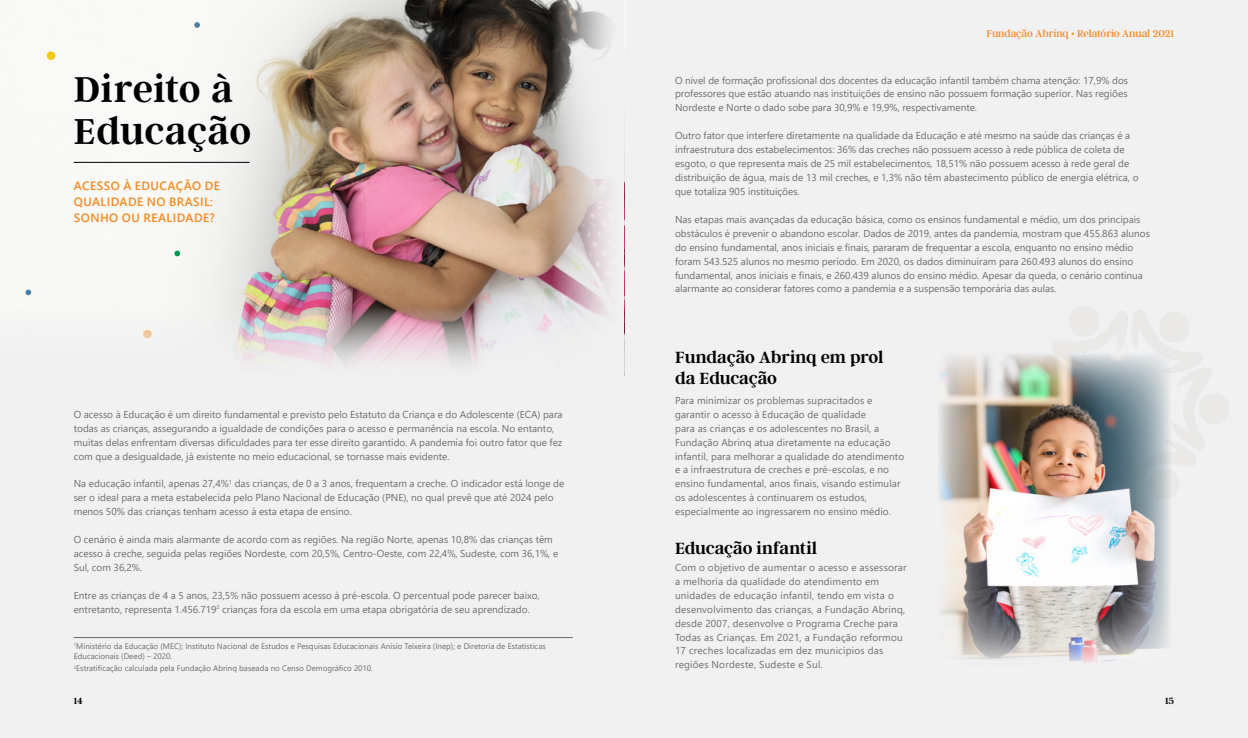
<style>
.page{position:relative;width:1248px;height:738px;background:#fff}
.page>*{position:absolute;margin:0;border:0;box-sizing:border-box;transform-origin:0 0}
.t1{font:600 40px/42px "Argent CF";letter-spacing:.01em;color:#000}
.t2{font:600 18px/21.6px "Argent CF";letter-spacing:-.01em;color:#000}
.t3{font:600 12px/16px "Segoe UI";letter-spacing:.035em;color:#f6891f}
.t4{font:11px "Argent CF";color:#f6891f}
.t5{font:10px/13.9px "Segoe UI";color:#6d6e71}
.t6{font:10px/13.9px "Segoe UI";letter-spacing:.02em;color:#6d6e71}
.t7{font:600 10px "Argent CF";color:#000}
.t8{font:8px/9.6px "Segoe UI";color:#6d6e71}
</style>
<div class="page">
<div style="left:0;top:0;width:624px;height:737px;background:#f1f1f2"></div>
<div style="left:624px;top:0;width:623px;height:737px;background:#f1f1f2"></div>
<img style="left:25px;top:0;width:526px;height:306px">
<hr style="left:74px;top:636px;width:499px;height:1px;background:#6d6e71">
<hr style="left:74px;top:162px;width:175px;height:1px;background:#000">
<img style="left:938px;top:349px;width:236px;height:314px">
<div style="left:47px;top:51px;width:8px;height:9px;background:#f4c912;border-radius:50%"></div>
<svg style="left:26px;top:289px;width:5px;height:6px"></svg>
<svg style="left:194px;top:22px;width:6px;height:6px"></svg>
<svg style="left:174px;top:250px;width:6px;height:6px"></svg>
<img style="left:143px;top:306px;width:408px;height:59px">
<svg style="left:551px;top:0;width:59px;height:342px"></svg>
<h1 class="t1" style="left:74px;top:70px;width:179px">Direito à<br>Educação</h1>
<p class="t3" style="left:74px;top:176px;width:148px">ACESSO À EDUCAÇÃO DE<br>QUALIDADE NO BRASIL:<br>SONHO OU REALIDADE?</p>
<p class="t5" style="left:74px;top:406px;width:490px">O acesso à Educação é um direito fundamental e previsto pelo Estatuto da Criança e do Adolescente (ECA) para todas as crianças, assegurando a igualdade de condições para o acesso e permanência na escola. No entanto, muitas delas enfrentam diversas dificuldades para ter esse direito garantido. A pandemia foi outro fator que fez com que a desigualdade, já existente no meio educacional, se tornasse mais evidente.</p>
<p class="t5" style="left:74px;top:475px;width:492px">Na educação infantil, apenas 27,4%<sup>1</sup> das crianças, de 0 a 3 anos, frequentam a creche. O indicador está longe de ser o ideal para a meta estabelecida pelo Plano Nacional de Educação (PNE), no qual prevê que até 2024 pelo menos 50% das crianças tenham acesso à esta etapa de ensino.</p>
<p class="t5" style="left:74px;top:531px;width:486px">O cenário é ainda mais alarmante de acordo com as regiões. Na região Norte, apenas 10,8% das crianças têm acesso à creche, seguida pelas regiões Nordeste, com 20,5%, Centro-Oeste, com 22,4%, Sudeste, com 36,1%, e<br>Sul, com 36,2%.</p>
<p class="t5" style="left:74px;top:587px;width:467px">Entre as crianças de 4 a 5 anos, 23,5% não possuem acesso à pré-escola. O percentual pode parecer baixo, entretanto, representa 1.456.719<sup>2</sup> crianças fora da escola em uma etapa obrigatória de seu aprendizado.</p>
<p class="t8" style="left:74px;top:640px;width:473px"><sup>1</sup>Ministério da Educação (MEC); Instituto Nacional de Estudos e Pesquisas Educacionais Anísio Teixeira (Inep); e Diretoria de Estatísticas<br>Educacionais (Deed) – 2020.</p>
<p class="t8" style="left:74px;top:662px;width:301px"><sup>2</sup>Estratificação calculada pela Fundação Abrinq baseada no Censo Demográfico 2010.</p>
<p class="t4" style="left:986px;top:27px;width:189px">Fundação Abrinq • Relatório Anual 2021</p>
<p class="t5" style="left:675px;top:72px;width:454px;text-align:justify">O nível de formação profissional dos docentes da educação infantil também chama atenção: 17,9% dos professores que estão atuando nas instituições de ensino não possuem formação superior. Nas regiões Nordeste e Norte o dado sobe para 30,9% e 19,9%, respectivamente.</p>
<p class="t5" style="left:675px;top:128px;width:465px">Outro fator que interfere diretamente na qualidade da Educação e até mesmo na saúde das crianças é a infraestrutura dos estabelecimentos: 36% das creches não possuem acesso à rede pública de coleta de esgoto, o que representa mais de 25 mil estabelecimentos, 18,51% não possuem acesso à rede geral de distribuição de água, mais de 13 mil creches, e 1,3% não têm abastecimento público de energia elétrica, o que totaliza 905 instituições.</p>
<p class="t5" style="left:675px;top:211px;width:476px">Nas etapas mais avançadas da educação básica, como os ensinos fundamental e médio, um dos principais obstáculos é prevenir o abandono escolar. Dados de 2019, antes da pandemia, mostram que 455.863 alunos do ensino fundamental, anos iniciais e finais, pararam de frequentar a escola, enquanto no ensino médio foram 543.525 alunos no mesmo período. Em 2020, os dados diminuíram para 260.493 alunos do ensino fundamental, anos iniciais e finais, e 260.439 alunos do ensino médio. Apesar da queda, o cenário continua alarmante ao considerar fatores como a pandemia e a suspensão temporária das aulas.</p>
<h2 class="t2" style="left:675px;top:346px;width:210px">Fundação Abrinq em prol da Educação</h2>
<p class="t5" style="left:675px;top:392px;width:231px">Para minimizar os problemas supracitados e garantir o acesso à Educação de qualidade<br>para as crianças e os adolescentes no Brasil, a Fundação Abrinq atua diretamente na educação infantil, para melhorar a qualidade do atendimento e a infraestrutura de creches e pré-escolas, e no ensino fundamental, anos finais, visando estimular os adolescentes à continuarem os estudos, especialmente ao ingressarem no ensino médio.</p>
<h2 class="t2" style="left:675px;top:537px;width:144px">Educação infantil</h2>
<p class="t6" style="left:675px;top:559px;width:233px">Com o objetivo de aumentar o acesso e assessorar a melhoria da qualidade do atendimento em unidades de educação infantil, tendo em vista o desenvolvimento das crianças, a Fundação Abrinq, desde 2007, desenvolve o Programa Creche para Todas as Crianças. Em 2021, a Fundação reformou 17 creches localizadas em dez municípios das regiões Nordeste, Sudeste e Sul.</p>
<p class="t7" style="left:74px;top:695px;width:10px">14</p>
<p class="t7" style="left:1165px;top:695px;width:11px">15</p>
</div>
